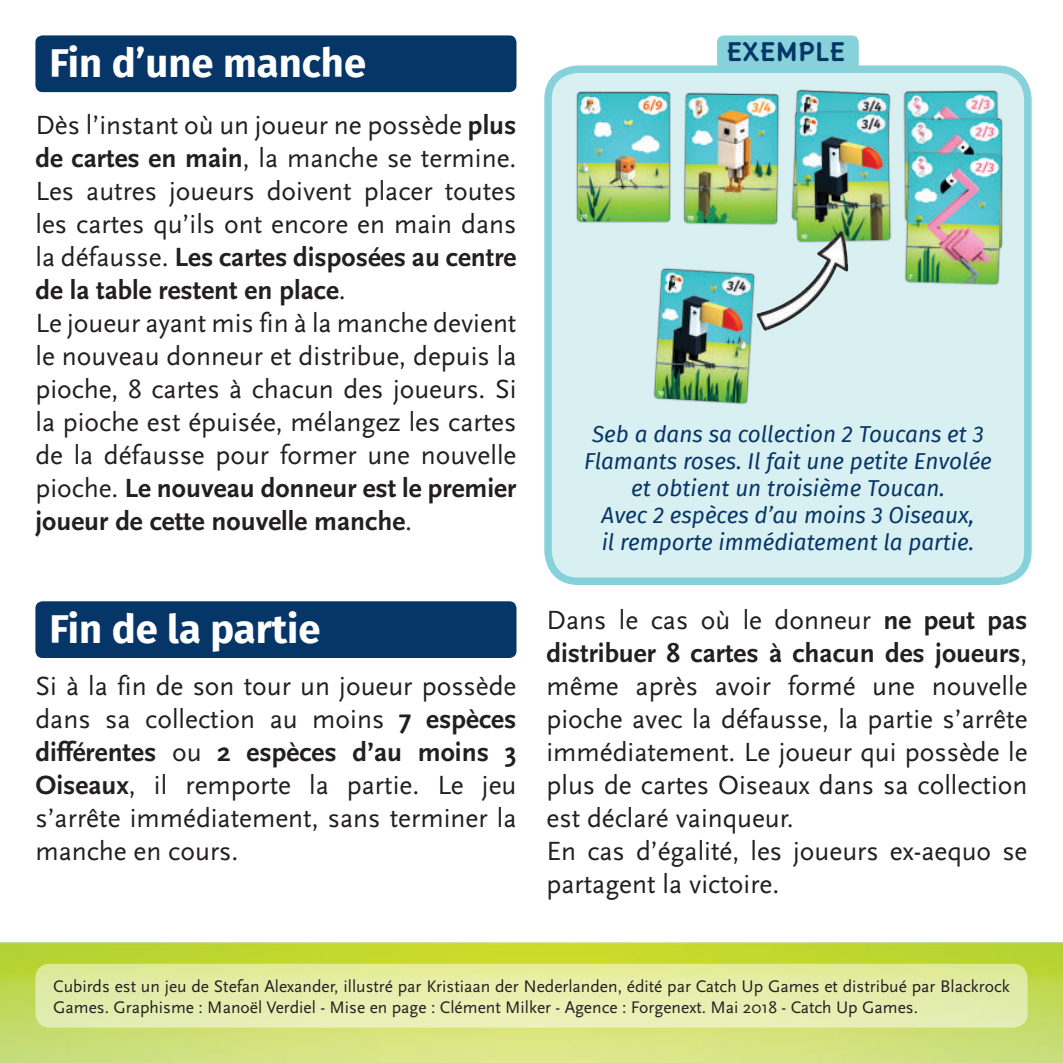
<style>
.page{position:relative;width:1063px;height:1063px;background:#fff}
.page>*{position:absolute;margin:0;border:0;box-sizing:border-box;transform-origin:0 0}
.t1{font:700 40px "Fira Sans";color:#fff}
.t2{font:27.5px/33px "Scala Sans";color:#231f20}
.t3{font:700 25px "Delius Unicase";color:#063567}
.t4{font:italic 22.5px/27px "Fira Sans";color:#063567;text-align:center}
.t5{font:17.5px/21px "Scala Sans";color:#231f20}
.s1{font-weight:700}
</style>
<div class="page">
<img style="left:562px;top:942px;width:501px;height:121px">
<img style="left:0;top:942px;width:562px;height:121px">
<div style="left:548px;top:69px;width:480px;height:512px;background:#d9f0f2;border-radius:30px"></div>
<div style="left:544px;top:65px;width:488px;height:520px;border:8px solid #87d2da;border-radius:30px"></div>
<div style="left:717px;top:35px;width:142px;height:36px;background:#87d2da;border-radius:7px"></div>
<img style="left:576px;top:89px;width:427px;height:316px">
<div style="left:35px;top:35px;width:481px;height:57px;background:#063567;border-radius:7px"></div>
<div style="left:35px;top:601px;width:481px;height:57px;background:#063567;border-radius:7px"></div>
<div style="left:35px;top:964px;width:993px;height:64px;background:linear-gradient(to bottom,#e2eb99,#e9efbc);border-radius:14px"></div>
<h1 class="t1" style="left:50px;top:30px;width:318px">Fin d’une manche</h1>
<p class="t2" style="left:35px;top:110px;width:483px">Dès l’instant où un joueur ne possède <span class="s1">plus de cartes en main</span>, la manche se termine.<br>Les autres joueurs doivent placer toutes les cartes qu’ils ont encore en main dans la défausse. <span class="s1">Les cartes disposées au centre de la table restent en place</span>.<br>Le joueur ayant mis fin à la manche devient le nouveau donneur et distribue, depuis la pioche, 8 cartes à chacun des joueurs. Si la pioche est épuisée, mélangez les cartes de la défausse pour former une nouvelle pioche. <span class="s1">Le nouveau donneur est le premier joueur de cette nouvelle manche</span>.</p>
<h1 class="t1" style="left:50px;top:595px;width:273px">Fin de la partie</h1>
<p class="t2" style="left:35px;top:671px;width:483px;text-align:justify">Si à la fin de son tour un joueur possède dans sa collection au moins <span class="s1">7 espèces différentes</span> ou <span class="s1">2 espèces d’au moins 3<br>Oiseaux</span>, il remporte la partie. Le jeu s’arrête immédiatement, sans terminer la manche en cours.</p>
<p class="t3" style="left:726px;top:35px;width:120px">EXEMPLE</p>
<p class="t4" style="left:584px;top:420px;width:409px">Seb a dans sa collection 2 Toucans et 3<br>Flamants roses. Il fait une petite Envolée et obtient un troisième Toucan.<br>Avec 2 espèces d’au moins 3 Oiseaux,<br>il remporte immédiatement la partie.</p>
<p class="t2" style="left:546px;top:605px;width:483px">Dans le cas où le donneur <span class="s1">ne peut pas distribuer 8 cartes à chacun des joueurs</span>, même après avoir formé une nouvelle pioche avec la défausse, la partie s’arrête immédiatement. Le joueur qui possède le plus de cartes Oiseaux dans sa collection est déclaré vainqueur.<br>En cas d’égalité, les joueurs ex-aequo se partagent la victoire.</p>
<p class="t5" style="left:53px;top:976px;width:958px">Cubirds est un jeu de Stefan Alexander, illustré par Kristiaan der Nederlanden, édité par Catch Up Games et distribué par Blackrock<br>Games. Graphisme : Manoël Verdiel - Mise en page : Clément Milker - Agence : Forgenext. Mai 2018 - Catch Up Games.</p>
</div>
